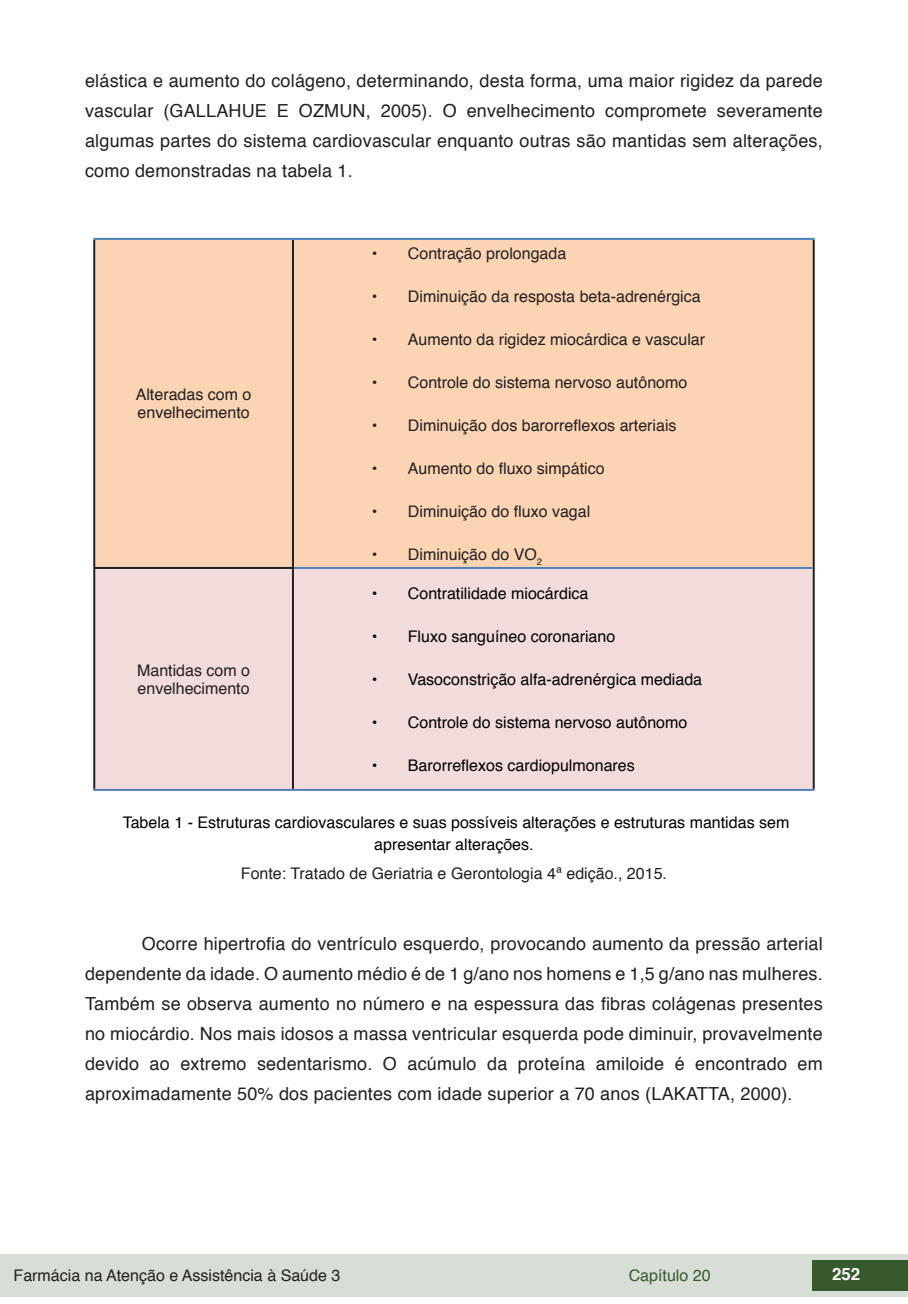
<style>
.page{position:relative;width:908px;height:1304px;background:#fff}
.page>*{position:absolute;margin:0;border:0;box-sizing:border-box;transform-origin:0 0}
.t1{font:18px/30px "Helvetica";letter-spacing:.01em;color:#231f20;text-align:justify}
.t2{font:700 16.8px "Helvetica";color:#fff}
.t3{font:16px/18px "Helvetica";color:#231f20}
.t4{font:16px/22px "Helvetica";color:#000;text-align:center}
.t5{font:16px "Helvetica";color:#36592e}
</style>
<div class="page">
<div style="left:0;top:1254px;width:906px;height:43px;background:#d7ded5"></div>
<div style="left:812px;top:1261px;width:95px;height:30px;background:#36592e"></div>
<div style="left:95px;top:240px;width:717px;height:327px;background:#fbd4b4"></div>
<div style="left:95px;top:569px;width:717px;height:220px;background:#f2dbdb"></div>
<hr style="left:93px;top:240px;width:2px;height:327px;background:#231f20">
<hr style="left:292px;top:240px;width:2px;height:327px;background:#231f20">
<hr style="left:812px;top:240px;width:2px;height:328px;background:#231f20">
<hr style="left:93px;top:567px;width:201px;height:2px;background:#231f20">
<hr style="left:93px;top:569px;width:2px;height:220px;background:#231f20">
<hr style="left:292px;top:569px;width:2px;height:220px;background:#231f20">
<hr style="left:812px;top:568px;width:2px;height:221px;background:#231f20">
<hr style="left:93px;top:789px;width:200px;height:2px;background:#4f81bd">
<hr style="left:293px;top:789px;width:521px;height:2px;background:#4f81bd">
<hr style="left:93px;top:238px;width:200px;height:2px;background:#4f81bd">
<hr style="left:293px;top:238px;width:521px;height:2px;background:#4f81bd">
<hr style="left:294px;top:567px;width:518px;height:2px;background:#4f81bd">
<p class="t1" style="left:85px;top:66px;width:738px">elástica e aumento do colágeno, determinando, desta forma, uma maior rigidez da parede vascular (GALLAHUE E OZMUN, 2005). O envelhecimento compromete severamente algumas partes do sistema cardiovascular enquanto outras são mantidas sem alterações, como demonstradas na tabela 1.</p>
<p class="t3" style="left:136px;top:386px;width:117px">Alteradas com o envelhecimento</p>
<p class="t3" style="left:137px;top:662px;width:114px">Mantidas com o envelhecimento</p>
<p class="t3" style="left:371px;top:245px;width:196px">• Contração prolongada</p>
<p class="t3" style="left:371px;top:288px;width:330px">• Diminuição da resposta beta-adrenérgica</p>
<p class="t3" style="left:371px;top:331px;width:334px">• Aumento da rigidez miocárdica e vascular</p>
<p class="t3" style="left:371px;top:374px;width:317px">• Controle do sistema nervoso autônomo</p>
<p class="t3" style="left:371px;top:417px;width:306px">• Diminuição dos barorreflexos arteriais</p>
<p class="t3" style="left:371px;top:460px;width:234px">• Aumento do fluxo simpático</p>
<p class="t3" style="left:371px;top:503px;width:220px">• Diminuição do fluxo vagal</p>
<p class="t3" style="left:371px;top:546px;width:172px">• Diminuição do VO<sub>2</sub></p>
<p class="t4" style="left:371px;top:583px;width:218px">• Contratilidade miocárdica</p>
<p class="t4" style="left:371px;top:626px;width:245px">• Fluxo sanguíneo coronariano</p>
<p class="t4" style="left:371px;top:669px;width:332px">• Vasoconstrição alfa-adrenérgica mediada</p>
<p class="t4" style="left:371px;top:712px;width:317px">• Controle do sistema nervoso autônomo</p>
<p class="t4" style="left:371px;top:755px;width:264px">• Barorreflexos cardiopulmonares</p>
<p class="t4" style="left:123px;top:811px;width:668px">Tabela 1 - Estruturas cardiovasculares e suas possíveis alterações e estruturas mantidas sem apresentar alterações.</p>
<p class="t3" style="left:241px;top:865px;width:427px">Fonte: Tratado de Geriatria e Gerontologia 4ª edição., 2015.</p>
<p class="t1" style="left:85px;top:929px;width:738px;text-indent:57px">Ocorre hipertrofia do ventrículo esquerdo, provocando aumento da pressão arterial dependente da idade. O aumento médio é de 1 g/ano nos homens e 1,5 g/ano nas mulheres.<br>Também se observa aumento no número e na espessura das fibras colágenas presentes no miocárdio. Nos mais idosos a massa ventricular esquerda pode diminuir, provavelmente devido ao extremo sedentarismo. O acúmulo da proteína amiloide é encontrado em aproximadamente 50% dos pacientes com idade superior a 70 anos (LAKATTA, 2000).</p>
<p class="t3" style="left:14px;top:1267px;width:328px">Farmácia na Atenção e Assistência à Saúde 3</p>
<p class="t5" style="left:628px;top:1263px;width:83px">Capítulo 20</p>
<p class="t2" style="left:831px;top:1261px;width:30px">252</p>
</div>
